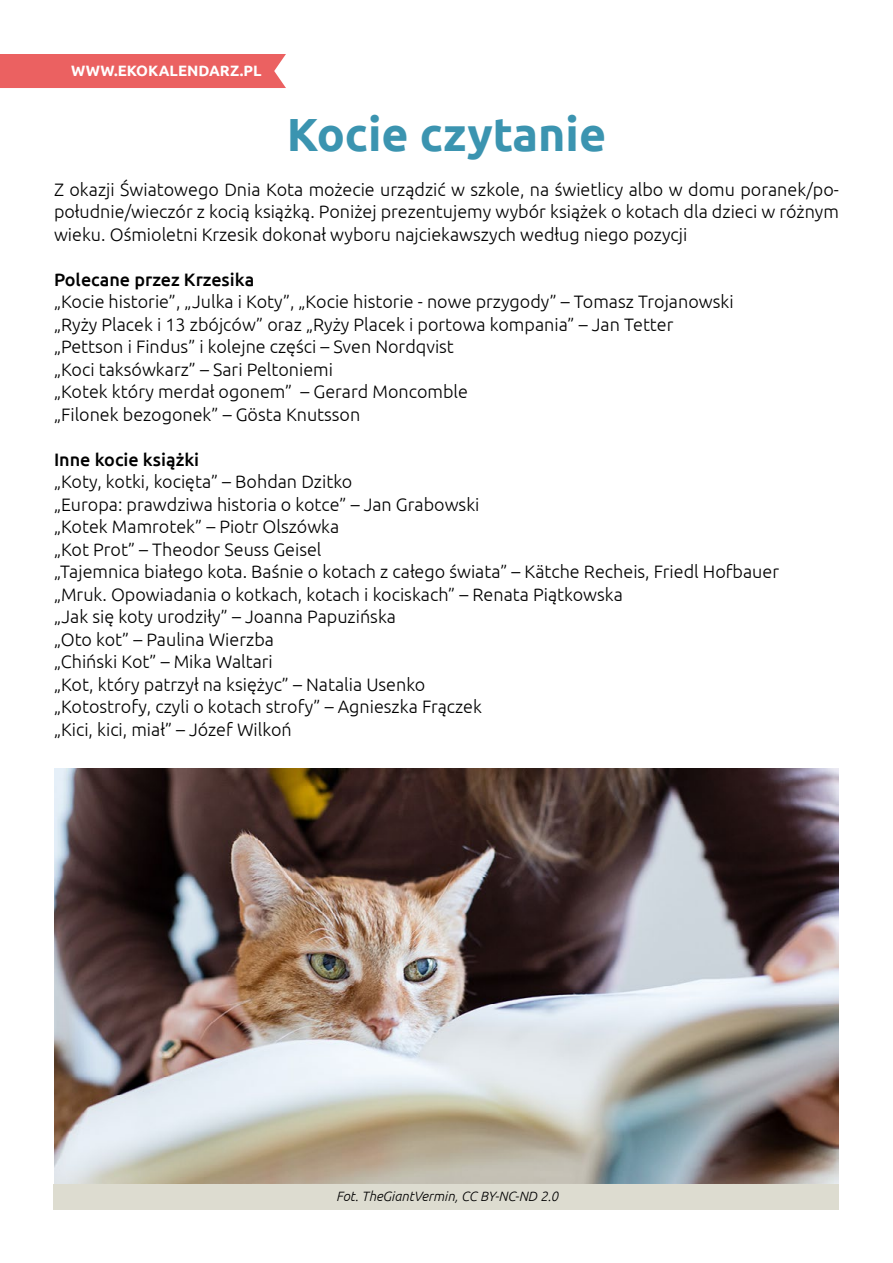
<style>
.page{position:relative;width:893px;height:1263px;background:#fff}
.page>*{position:absolute;margin:0;border:0;box-sizing:border-box;transform-origin:0 0}
.t1{font:700 46.5px "Ubuntu";color:#3b94b0}
.t2{font:300 18px/22.5px "Ubuntu";color:#000}
.t3{font:500 18px "Ubuntu";color:#000}
.t4{font:700 15px "Ubuntu";color:#fff}
.t5{font:italic 300 13.5px "Ubuntu";color:#000}
</style>
<div class="page">
<div style="left:0;top:54px;width:286px;height:34px;background:#eb6161"></div>
<img style="left:54px;top:769px;width:785px;height:415px">
<div style="left:54px;top:1184px;width:785px;height:25px;background:#dddcd0"></div>
<p class="t4" style="left:71px;top:62px;width:192px">WWW.EKOKALENDARZ.PL</p>
<h1 class="t1" style="left:287px;top:106px;width:321px">Kocie czytanie</h1>
<p class="t2" style="left:54px;top:178px;width:786px;text-align:justify">Z okazji Światowego Dnia Kota możecie urządzić w szkole, na świetlicy albo w domu poranek/po&shy;południe/wieczór z kocią książką. Poniżej prezentujemy wybór książek o kotach dla dzieci w różnym wieku. Ośmioletni Krzesik dokonał wyboru najciekawszych według niego pozycji</p>
<p class="t3" style="left:54px;top:268px;width:202px">Polecane przez Krzesika</p>
<p class="t2" style="left:54px;top:290px;width:681px">„Kocie historie”, „Julka i Koty”, „Kocie historie - nowe przygody” – Tomasz Trojanowski „Ryży Placek i 13 zbójców” oraz „Ryży Placek i portowa kompania” – Jan Tetter „Pettson i Findus” i kolejne części – Sven Nordqvist<br>„Koci taksówkarz” – Sari Peltoniemi<br>„Kotek który merdał ogonem” – Gerard Moncomble<br>„Filonek bezogonek” – Gösta Knutsson</p>
<p class="t3" style="left:54px;top:448px;width:147px">Inne kocie książki</p>
<p class="t2" style="left:54px;top:470px;width:727px">„Koty, kotki, kocięta” – Bohdan Dzitko<br>„Europa: prawdziwa historia o kotce” – Jan Grabowski<br>„Kotek Mamrotek” – Piotr Olszówka<br>„Kot Prot” – Theodor Seuss Geisel<br>„Tajemnica białego kota. Baśnie o kotach z całego świata” – Kätche Recheis, Friedl Hofbauer „Mruk. Opowiadania o kotkach, kotach i kociskach” – Renata Piątkowska<br>„Jak się koty urodziły” – Joanna Papuzińska<br>„Oto kot” – Paulina Wierzba<br>„Chiński Kot” – Mika Waltari<br>„Kot, który patrzył na księżyc” – Natalia Usenko<br>„Kotostrofy, czyli o kotach strofy” – Agnieszka Frączek<br>„Kici, kici, miał” – Józef Wilkoń</p>
<p class="t5" style="left:336px;top:1188px;width:224px">Fot. TheGiantVermin, CC BY-NC-ND 2.0</p>
</div>
